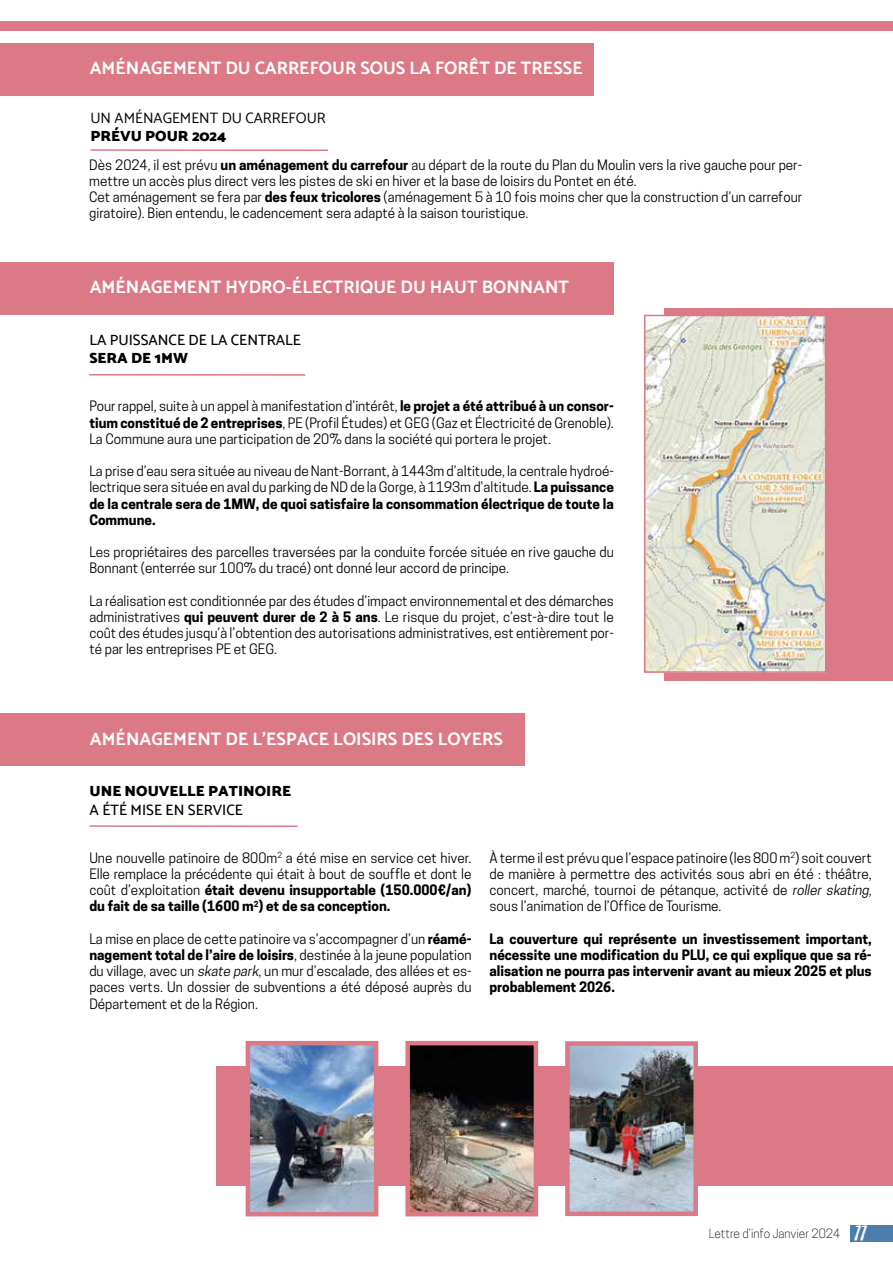
<style>
.page{position:relative;width:893px;height:1263px;background:#fff}
.page>*{position:absolute;margin:0;border:0;box-sizing:border-box;transform-origin:0 0}
.t1{font:700 18px "Catamaran";color:#fff}
.t2{font:900 15px "Catamaran";color:#000}
.t3{font:500 15px "Catamaran";color:#000}
.t4{font:15px "Catamaran";color:#000}
.t5{font:13.5px/16.2px "Cooper Hewitt";color:#000;text-align:justify}
.t6{font:700 13.5px/16.2px "Cooper Hewitt";color:#000;text-align:justify}
.t7{font:300 12px "Cooper Hewitt";color:#000}
.s1{font-weight:700}
.s2{font-style:italic}
.s3{font-family:"Playlist Script";font-weight:400;font-size:24px;color:#fff}
</style>
<div class="page">
<div style="left:851px;top:1225px;width:42px;height:17px;background:#4b7ead"></div>
<div style="left:665px;top:308px;width:228px;height:373px;background:#dc7987"></div>
<div style="left:1px;top:21px;width:892px;height:10px;background:#dc7987"></div>
<div style="left:0;top:43px;width:594px;height:52px;background:#dc7987"></div>
<div style="left:0;top:262px;width:614px;height:53px;background:#dc7987"></div>
<div style="left:0;top:714px;width:524px;height:52px;background:#dc7987"></div>
<div style="left:217px;top:1066px;width:676px;height:120px;background:#dc7987"></div>
<hr style="left:90px;top:149px;width:238px;height:2px;background:#dc7987">
<hr style="left:89px;top:374px;width:216px;height:2px;background:#dc7987">
<hr style="left:90px;top:825px;width:207px;height:2px;background:#dc7987">
<img style="left:647px;top:318px;width:176px;height:352px">
<div style="left:644px;top:315px;width:182px;height:358px;border:2px solid #dc7987"></div>
<img style="left:251px;top:1046px;width:122px;height:165px">
<div style="left:246px;top:1041px;width:132px;height:175px;border:4px solid #dc7987"></div>
<img style="left:570px;top:1046px;width:123px;height:165px">
<div style="left:565px;top:1041px;width:133px;height:175px;border:4px solid #dc7987"></div>
<img style="left:410px;top:1046px;width:123px;height:165px">
<div style="left:405px;top:1041px;width:133px;height:175px;border:4px solid #dc7987"></div>
<h1 class="t1" style="left:90px;top:58px;width:495px">AMÉNAGEMENT DU CARREFOUR SOUS LA FORÊT DE TRESSE</h1>
<p class="t4" style="left:90px;top:109px;width:237px">UN AMÉNAGEMENT DU CARREFOUR</p>
<p class="t2" style="left:90px;top:127px;width:137px">PRÉVU POUR 2024</p>
<p class="t5" style="left:89px;top:156px;width:714px;text-align:left">Dès 2024, il est prévu <span class="s1">un aménagement du carrefour</span> au départ de la route du Plan du Moulin vers la rive gauche pour per&shy;mettre un accès plus direct vers les pistes de ski en hiver et la base de loisirs du Pontet en été.<br>Cet aménagement se fera par <span class="s1">des feux tricolores</span> (aménagement 5 à 10 fois moins cher que la construction d’un carrefour giratoire). Bien entendu, le cadencement sera adapté à la saison touristique.</p>
<h1 class="t1" style="left:90px;top:277px;width:481px">AMÉNAGEMENT HYDRO-ÉLECTRIQUE DU HAUT BONNANT</h1>
<p class="t3" style="left:89px;top:331px;width:213px">LA PUISSANCE DE LA CENTRALE</p>
<p class="t2" style="left:89px;top:349px;width:100px">SERA DE 1MW</p>
<p class="t5" style="left:89px;top:398px;width:526px">Pour rappel, suite à un appel à manifestation d’intérêt, <span class="s1">le projet a été attribué à un consor&shy;tium constitué de 2 entreprises</span>, PE (Profil Études) et GEG (Gaz et Électricité de Grenoble).<br>La Commune aura une participation de 20% dans la société qui portera le projet.</p>
<p class="t5" style="left:89px;top:463px;width:526px">La prise d’eau sera située au niveau de Nant-Borrant, à 1443m d’altitude, la centrale hydroé&shy;lectrique sera située en aval du parking de ND de la Gorge, à 1193m d’altitude. <span class="s1">La puissance de la centrale sera de 1MW, de quoi satisfaire la consommation électrique de toute la Commune.</span></p>
<p class="t5" style="left:89px;top:544px;width:526px">Les propriétaires des parcelles traversées par la conduite forcée située en rive gauche du<br>Bonnant (enterrée sur 100% du tracé) ont donné leur accord de principe.</p>
<p class="t5" style="left:89px;top:593px;width:526px">La réalisation est conditionnée par des études d’impact environnemental et des démarches administratives <span class="s1">qui peuvent durer de 2 à 5 ans</span>. Le risque du projet, c’est-à-dire tout le coût des études jusqu’à l’obtention des autorisations administratives, est entièrement por&shy;té par les entreprises PE et GEG.</p>
<h1 class="t1" style="left:90px;top:728px;width:415px">AMÉNAGEMENT DE L’ESPACE LOISIRS DES LOYERS</h1>
<p class="t2" style="left:90px;top:782px;width:203px">UNE NOUVELLE PATINOIRE</p>
<p class="t3" style="left:90px;top:800px;width:155px">A ÉTÉ MISE EN SERVICE</p>
<p class="t5" style="left:89px;top:850px;width:384px">Une nouvelle patinoire de 800m<sup>2</sup> a été mise en service cet hiver.<br>Elle remplace la précédente qui était à bout de souffle et dont le coût d’exploitation <span class="s1">était devenu insupportable (150.000€/an) du fait de sa taille (1600 m</span><sup>2</sup><span class="s1">) et de sa conception.</span></p>
<p class="t5" style="left:89px;top:931px;width:384px">La mise en place de cette patinoire va s’accompagner d’un <span class="s1">réamé&shy;nagement total de l’aire de loisirs</span>, destinée à la jeune population du village, avec un <span class="s2">skate park</span>, un mur d’escalade, des allées et es&shy;paces verts. Un dossier de subventions a été déposé auprès du Département et de la Région.</p>
<p class="t5" style="left:489px;top:850px;width:384px">À terme il est prévu que l’espace patinoire (les 800 m<sup>2</sup>) soit couvert de manière à permettre des activités sous abri en été : théâtre, concert, marché, tournoi de pétanque, activité de <span class="s2">roller skating</span>, sous l’animation de l’Office de Tourisme.</p>
<p class="t6" style="left:489px;top:931px;width:384px">La couverture qui représente un investissement important, nécessite une modification du PLU, ce qui explique que sa ré&shy;alisation ne pourra pas intervenir avant au mieux 2025 et plus probablement 2026.</p>
<p class="t7" style="left:709px;top:1226px;width:159px">Lettre d’info Janvier 2024 <span class="s3">11</span></p>
</div>
